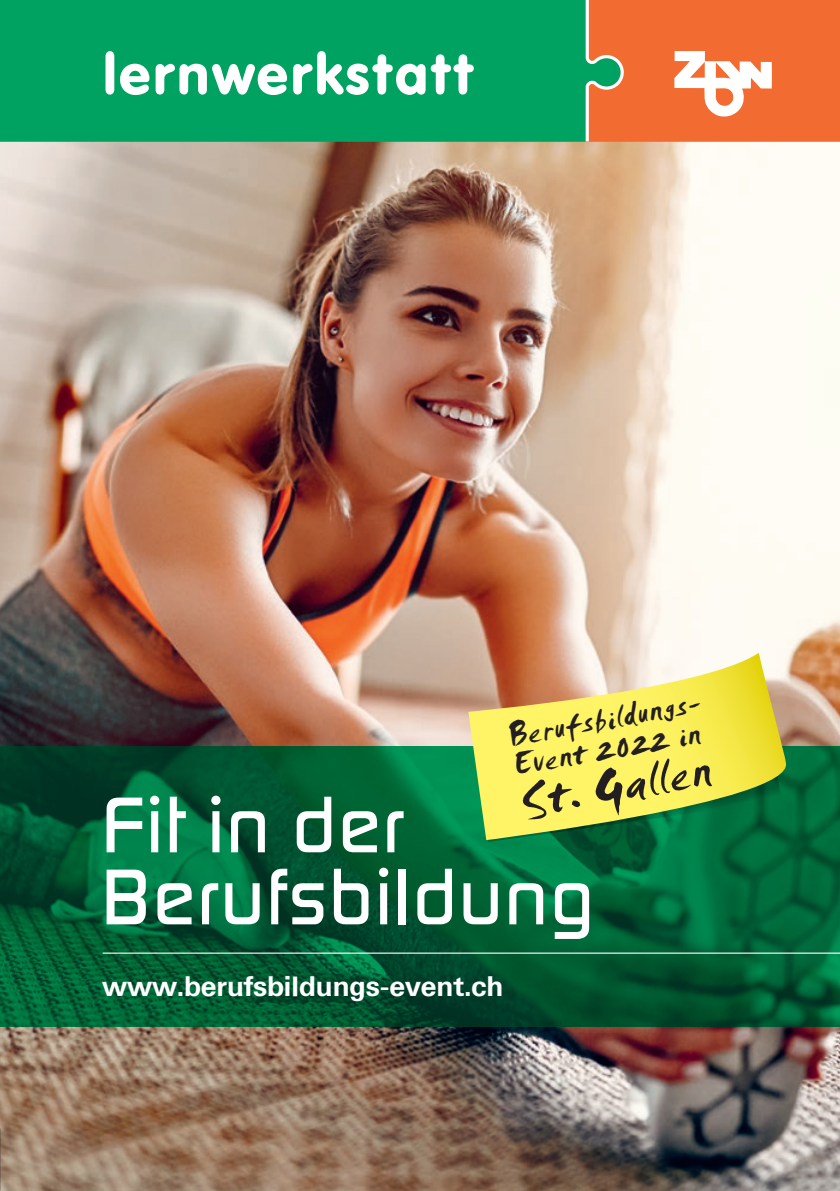
<style>
.page{position:relative;width:840px;height:1191px;background:#fff}
.page>*{position:absolute;margin:0;border:0;box-sizing:border-box;transform-origin:0 0}
.t1{font:500 82px/72px "Digital Sans EFOP";letter-spacing:.035em;color:#fff}
.t2{font:51.6px "Smudger Com";color:#231f20}
.t3{font:33.6px/29.8px "Smudger Com";color:#231f20}
.t4{font:500 27px "UN11";letter-spacing:.01em;color:#fff}
</style>
<div class="page">
<img style="left:1px;top:142px;width:838px;height:1049px">
<div style="left:1px;top:0;width:587px;height:142px;background:#00a261"></div>
<svg style="left:105px;top:51px;width:44px;height:44px"></svg>
<svg style="left:155px;top:63px;width:132px;height:32px"></svg>
<svg style="left:293px;top:51px;width:180px;height:44px"></svg>
<svg style="left:588px;top:0;width:251px;height:142px;background:#ee7a45"></svg>
<svg style="left:1px;top:746px;width:838px;height:280px;background:#005d35"></svg>
<hr style="left:103px;top:952px;width:736px;height:1px;background:#fff">
<img style="left:0;top:0;width:1px;height:660px">
<svg style="left:468px;top:653px;width:324px;height:187px;background:#ccce64"></svg>
<p class="t3" style="left:506px;top:722px;width:200px;rotate:-10deg">Berufsbildungs-<br>Event 2022 in</p>
<h2 class="t2" style="left:514px;top:771px;width:194px;rotate:-10deg">St. Gallen</h2>
<h1 class="t1" style="left:102px;top:788px;width:492px">Fit in der<br>Berufsbildung</h1>
<p class="t4" style="left:102px;top:970px;width:402px">www.berufsbildungs-event.ch</p>
</div>
